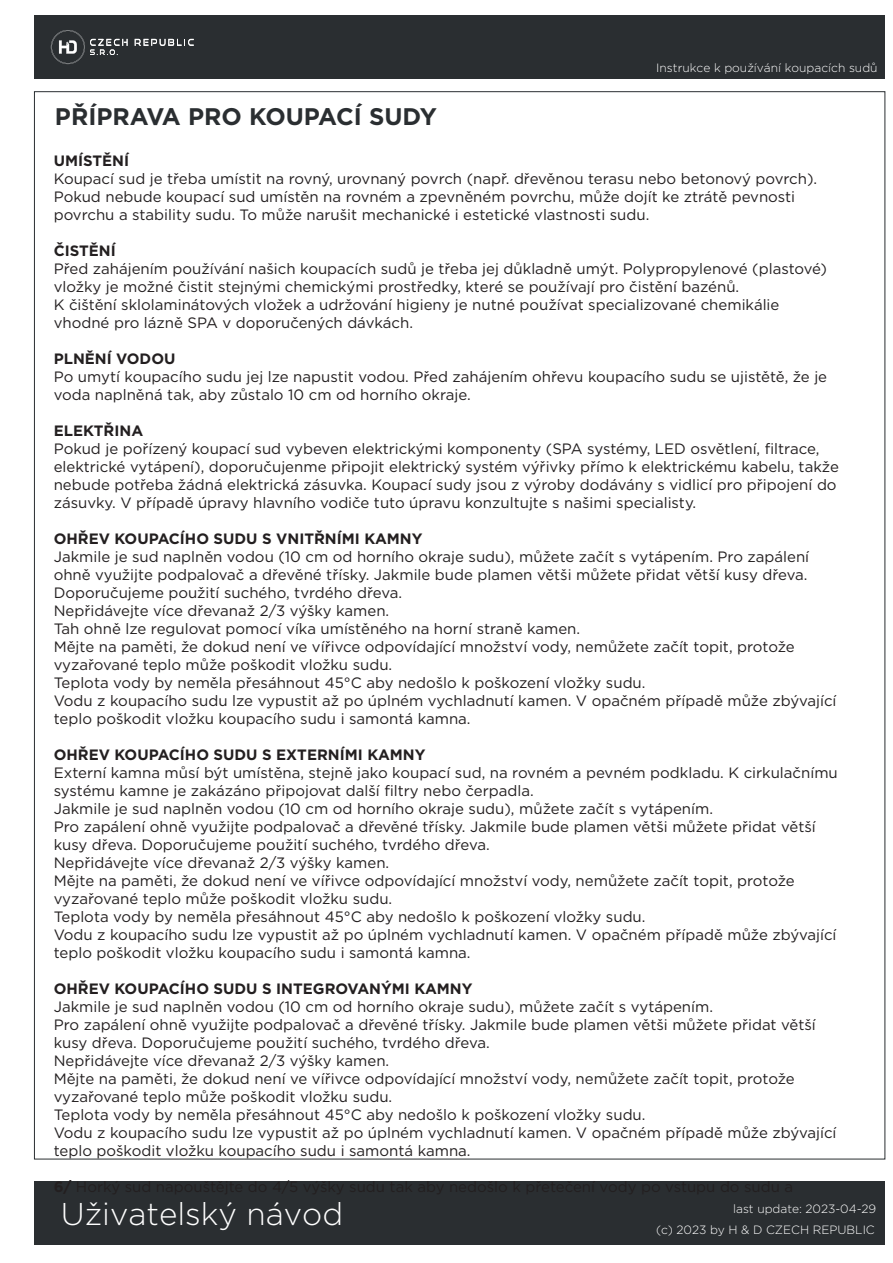
<style>
.page{position:relative;width:893px;height:1263px;background:#fff}
.page>*{position:absolute;margin:0;border:0;box-sizing:border-box;transform-origin:0 0}
.t1{font:300 31.5px "Gotham";color:#fff}
.t2{font:700 24px "Gotham";color:#2a2e31}
.t3{font:15px/18px "Gotham";color:#231f20}
.t4{font:700 15px "Gotham";color:#231f20}
.t5{font:300 12px/21px "Gotham";color:#fff;text-align:right}
</style>
<div class="page">
<div style="left:34px;top:1181px;width:851px;height:64px;background:#2a2e31"></div>
<div style="left:34px;top:15px;width:851px;height:64px;background:#2a2e31"></div>
<svg style="left:135px;top:39px;width:59px;height:7px"></svg>
<svg style="left:51px;top:30px;width:77px;height:34px"></svg>
<p class="t5" style="left:656px;top:57px;width:223px">Instrukce k používání koupacích sudů</p>
<h2 class="t2" style="left:55px;top:101px;width:383px">PŘÍPRAVA PRO KOUPACÍ SUDY</h2>
<p class="t4" style="left:54px;top:151px;width:77px">UMÍSTĚNÍ</p>
<p class="t3" style="left:54px;top:170px;width:765px">Koupací sud je třeba umístit na rovný, urovnaný povrch (např. dřevěnou terasu nebo betonový povrch).<br>Pokud nebude koupací sud umístěn na rovném a zpevněném povrchu, může dojít ke ztrátě pevnosti povrchu a stability sudu. To může narušit mechanické i estetické vlastnosti sudu.</p>
<p class="t4" style="left:54px;top:241px;width:64px">ČISTĚNÍ</p>
<p class="t3" style="left:54px;top:260px;width:775px">Před zahájením používání našich koupacích sudů je třeba jej důkladně umýt. Polypropylenové (plastové) vložky je možné čistit stejnými chemickými prostředky, které se používají pro čistění bazénů.<br>K čištění sklolaminátových vložek a udržování higieny je nutné používat specializované chemikálie vhodné pro lázně SPA v doporučených dávkách.</p>
<p class="t4" style="left:54px;top:349px;width:123px">PLNĚNÍ VODOU</p>
<p class="t3" style="left:54px;top:368px;width:775px">Po umytí koupacího sudu jej lze napustit vodou. Před zahájením ohřevu koupacího sudu se ujistětě, že je voda naplněná tak, aby zůstalo 10 cm od horního okraje.</p>
<p class="t4" style="left:54px;top:421px;width:91px">ELEKTŘINA</p>
<p class="t3" style="left:54px;top:440px;width:787px">Pokud je pořízený koupací sud vybeven elektrickými komponenty (SPA systémy, LED osvětlení, filtrace, elektrické vytápení), doporučujenme připojit elektrický systém výřivky přímo k elektrickému kabelu, takže nebude potřeba žádná elektrická zásuvka. Koupací sudy jsou z výroby dodávány s vidlicí pro připojení do zásuvky. V případě úpravy hlavního vodiče tuto úpravu konzultujte s našimi specialisty.</p>
<p class="t4" style="left:54px;top:529px;width:370px">OHŘEV KOUPACÍHO SUDU S VNITŘNÍMI KAMNY</p>
<p class="t3" style="left:54px;top:548px;width:784px">Jakmile je sud naplněn vodou (10 cm od horního okraje sudu), můžete začít s vytápením. Pro zapálení ohně využijte podpalovač a dřevěné třísky. Jakmile bude plamen větši můžete přidat větší kusy dřeva.<br>Doporučujeme použití suchého, tvrdého dřeva.<br>Nepřidávejte více dřevanaž 2/3 výšky kamen.<br>Tah ohně lze regulovat pomocí víka umístěného na horní straně kamen.<br>Mějte na paměti, že dokud není ve vířivce odpovídající množství vody, nemůžete začít topit, protože vyzařované teplo může poškodit vložku sudu.<br>Teplota vody by neměla přesáhnout 45°C aby nedošlo k poškození vložky sudu.<br>Vodu z koupacího sudu lze vypustit až po úplném vychladnutí kamen. V opačném případě může zbývající teplo poškodit vložku koupacího sudu i samontá kamna.</p>
<p class="t4" style="left:54px;top:745px;width:373px">OHŘEV KOUPACÍHO SUDU S EXTERNÍMI KAMNY</p>
<p class="t3" style="left:54px;top:764px;width:786px">Externí kamna můsí být umístěna, stejně jako koupací sud, na rovném a pevném podkladu. K cirkulačnímu systému kamne je zakázáno připojovat další filtry nebo čerpadla.<br>Jakmile je sud naplněn vodou (10 cm od horního okraje sudu), můžete začít s vytápením.<br>Pro zapálení ohně využijte podpalovač a dřevěné třísky. Jakmile bude plamen větši můžete přidat větší kusy dřeva. Doporučujeme použití suchého, tvrdého dřeva.<br>Nepřidávejte více dřevanaž 2/3 výšky kamen.<br>Mějte na paměti, že dokud není ve vířivce odpovídající množství vody, nemůžete začít topit, protože vyzařované teplo může poškodit vložku sudu.<br>Teplota vody by neměla přesáhnout 45°C aby nedošlo k poškození vložky sudu.<br>Vodu z koupacího sudu lze vypustit až po úplném vychladnutí kamen. V opačném případě může zbývající teplo poškodit vložku koupacího sudu i samontá kamna.</p>
<p class="t4" style="left:54px;top:979px;width:420px">OHŘEV KOUPACÍHO SUDU S INTEGROVANÝMI KAMNY</p>
<p class="t3" style="left:54px;top:998px;width:784px">Jakmile je sud naplněn vodou (10 cm od horního okraje sudu), můžete začít s vytápením.<br>Pro zapálení ohně využijte podpalovač a dřevěné třísky. Jakmile bude plamen větši můžete přidat větší kusy dřeva. Doporučujeme použití suchého, tvrdého dřeva.<br>Nepřidávejte více dřevanaž 2/3 výšky kamen.<br>Mějte na paměti, že dokud není ve vířivce odpovídající množství vody, nemůžete začít topit, protože vyzařované teplo může poškodit vložku sudu.<br>Teplota vody by neměla přesáhnout 45°C aby nedošlo k poškození vložky sudu.<br>Vodu z koupacího sudu lze vypustit až po úplném vychladnutí kamen. V opačném případě může zbývající teplo poškodit vložku koupacího sudu i samontá kamna.</p>
<h1 class="t1" style="left:61px;top:1194px;width:284px">Uživatelský návod</h1>
<p class="t5" style="left:656px;top:1198px;width:221px">last update: 2023-04-29<br>(c) 2023 by H &amp; D CZECH REPUBLIC</p>
</div>
